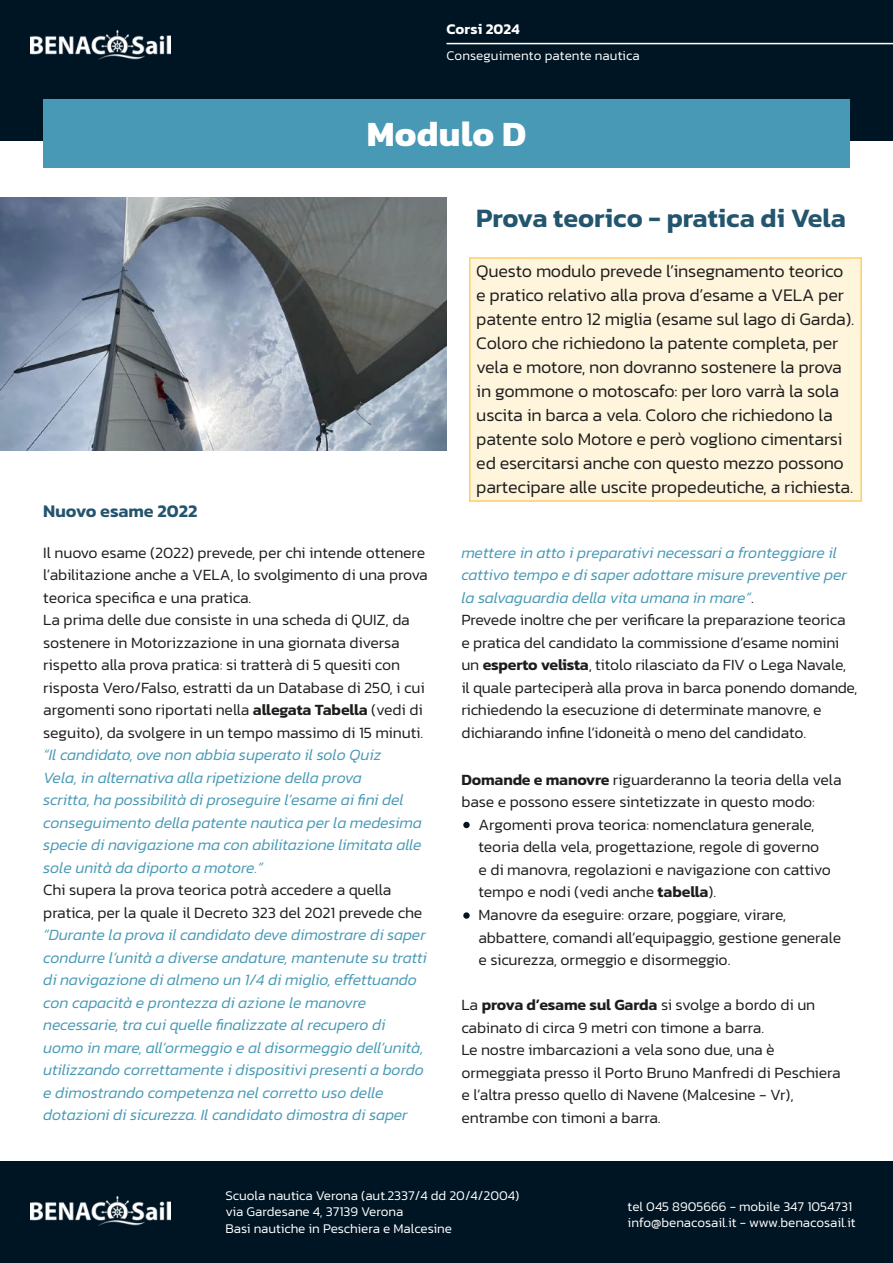
<style>
.page{position:relative;width:893px;height:1263px;background:#fff}
.page>*{position:absolute;margin:0;border:0;box-sizing:border-box;transform-origin:0 0}
.t1{font:700 36px "Kanit";letter-spacing:.005em;color:#fff}
.t2{font:600 27px "Kanit";color:#23556f}
.t3{font:300 18px/24px "Kanit";letter-spacing:-.01em;color:#1d1d1b}
.t4{font:600 18px "Kanit";color:#23556f}
.t5{font:300 15.9px/22.5px "Kanit";letter-spacing:-.01em;color:#1d1d1b}
.t6{font:italic 300 15.9px/22.5px "Kanit";letter-spacing:-.005em;color:#4899b5}
.t7{font:600 15px "Kanit";letter-spacing:.005em;color:#fff}
.t8{font:300 13.5px/16.2px "Kanit";color:#fff}
.s1{font-weight:600}
.s2{font-style:italic;color:#4899b5}
</style>
<div class="page">
<div style="left:0;top:1161px;width:893px;height:102px;background:#001523"></div>
<img style="left:31px;top:1197px;width:140px;height:29px">
<div style="left:470px;top:258px;width:391px;height:244px;background:#fff4dc"></div>
<div style="left:469px;top:257px;width:393px;height:245px;border:2px solid #fed062"></div>
<div style="left:0;top:0;width:893px;height:140px;background:#001523"></div>
<div style="left:43px;top:100px;width:807px;height:68px;background:#4899b5"></div>
<hr style="left:446px;top:43px;width:447px;height:1px;background:#fff">
<img style="left:31px;top:31px;width:140px;height:29px">
<img style="left:0;top:198px;width:446px;height:253px">
<div style="left:463px;top:822px;width:7px;height:6px;background:#001523;border-radius:50%"></div>
<svg style="left:463px;top:912px;width:7px;height:7px"></svg>
<p class="t7" style="left:446px;top:17px;width:75px">Corsi 2024</p>
<p class="t8" style="left:446px;top:48px;width:195px">Conseguimento patente nautica</p>
<h1 class="t1" style="left:367px;top:106px;width:161px">Modulo D</h1>
<h2 class="t2" style="left:476px;top:198px;width:371px">Prova teorico - pratica di Vela</h2>
<p class="t4" style="left:43px;top:497px;width:156px">Nuovo esame 2022</p>
<p class="t5" style="left:43px;top:541px;width:386px">Il nuovo esame (2022) prevede, per chi intende ottenere l’abilitazione anche a VELA, lo svolgimento di una prova teorica specifica e una pratica.<br>La prima delle due consiste in una scheda di QUIZ, da sostenere in Motorizzazione in una giornata diversa rispetto alla prova pratica: si tratterà di 5 quesiti con risposta Vero/Falso, estratti da un Database di 250, i cui argomenti sono riportati nella <span class="s1">allegata Tabella</span> (vedi di seguito), da svolgere in un tempo massimo di 15 minuti.</p>
<p class="t6" style="left:43px;top:743px;width:380px">“Il candidato, ove non abbia superato il solo Quiz<br>Vela, in alternativa alla ripetizione della prova<br>scritta, ha possibilità di proseguire l’esame ai fini del conseguimento della patente nautica per la medesima specie di navigazione ma con abilitazione limitata alle sole unità da diporto a motore.”</p>
<p class="t5" style="left:43px;top:878px;width:381px">Chi supera la prova teorica potrà accedere a quella pratica, per la quale il Decreto 323 del 2021 prevede che</p>
<p class="t6" style="left:43px;top:923px;width:385px">“Durante la prova il candidato deve dimostrare di saper condurre l’unità a diverse andature, mantenute su tratti di navigazione di almeno un 1/4 di miglio, effettuando con capacità e prontezza di azione le manovre necessarie, tra cui quelle finalizzate al recupero di uomo in mare, all’ormeggio e al disormeggio dell’unità, utilizzando correttamente i dispositivi presenti a bordo e dimostrando competenza nel corretto uso delle dotazioni di sicurezza. Il candidato dimostra di saper</p>
<p class="t3" style="left:476px;top:259px;width:380px">Questo modulo prevede l’insegnamento teorico e pratico relativo alla prova d’esame a VELA per patente entro 12 miglia (esame sul lago di Garda).<br>Coloro che richiedono la patente completa, per vela e motore, non dovranno sostenere la prova in gommone o motoscafo: per loro varrà la sola uscita in barca a vela. Coloro che richiedono la patente solo Motore e però vogliono cimentarsi ed esercitarsi anche con questo mezzo possono partecipare alle uscite propedeutiche, a richiesta.</p>
<p class="t5" style="left:461px;top:541px;width:397px"><span class="s2">mettere in atto i preparativi necessari a fronteggiare il cattivo tempo e di saper adottare misure preventive per la salvaguardia della vita umana in mare”</span>.<br>Prevede inoltre che per verificare la preparazione teorica e pratica del candidato la commissione d’esame nomini un <span class="s1">esperto velista</span>, titolo rilasciato da FIV o Lega Navale, il quale parteciperà alla prova in barca ponendo domande, richiedendo la esecuzione di determinate manovre, e dichiarando infine l’idoneità o meno del candidato.</p>
<p class="t5" style="left:461px;top:768px;width:382px"><span class="s1">Domande e manovre</span> riguarderanno la teoria della vela</p>
<p class="t5" style="left:461px;top:791px;width:355px">base e possono essere sintetizzate in questo modo:</p>
<p class="t5" style="left:478px;top:813px;width:338px">Argomenti prova teorica: nomenclatura generale,</p>
<p class="t5" style="left:478px;top:836px;width:342px">teoria della vela, progettazione, regole di governo</p>
<p class="t5" style="left:478px;top:858px;width:354px">e di manovra, regolazioni e navigazione con cattivo</p>
<p class="t5" style="left:478px;top:881px;width:239px">tempo e nodi (vedi anche <span class="s1">tabella</span>).</p>
<p class="t5" style="left:478px;top:903px;width:309px">Manovre da eseguire: orzare, poggiare, virare,</p>
<p class="t5" style="left:478px;top:926px;width:364px">abbattere, comandi all’equipaggio, gestione generale</p>
<p class="t5" style="left:478px;top:948px;width:254px">e sicurezza, ormeggio e disormeggio.</p>
<p class="t5" style="left:461px;top:993px;width:381px">La <span class="s1">prova d’esame sul Garda</span> si svolge a bordo di un cabinato di circa 9 metri con timone a barra.<br>Le nostre imbarcazioni a vela sono due, una è ormeggiata presso il Porto Bruno Manfredi di Peschiera e l’altra presso quello di Navene (Malcesine - Vr), entrambe con timoni a barra.</p>
<p class="t8" style="left:225px;top:1187px;width:295px">Scuola nautica Verona (aut.2337/4 dd 20/4/2004) via Gardesane 4, 37139 Verona<br>Basi nautiche in Peschiera e Malcesine</p>
<p class="t8" style="left:628px;top:1198px;width:229px">tel 045 8905666 - mobile 347 1054731 info@benacosail.it - www.benacosail.it</p>
</div>
